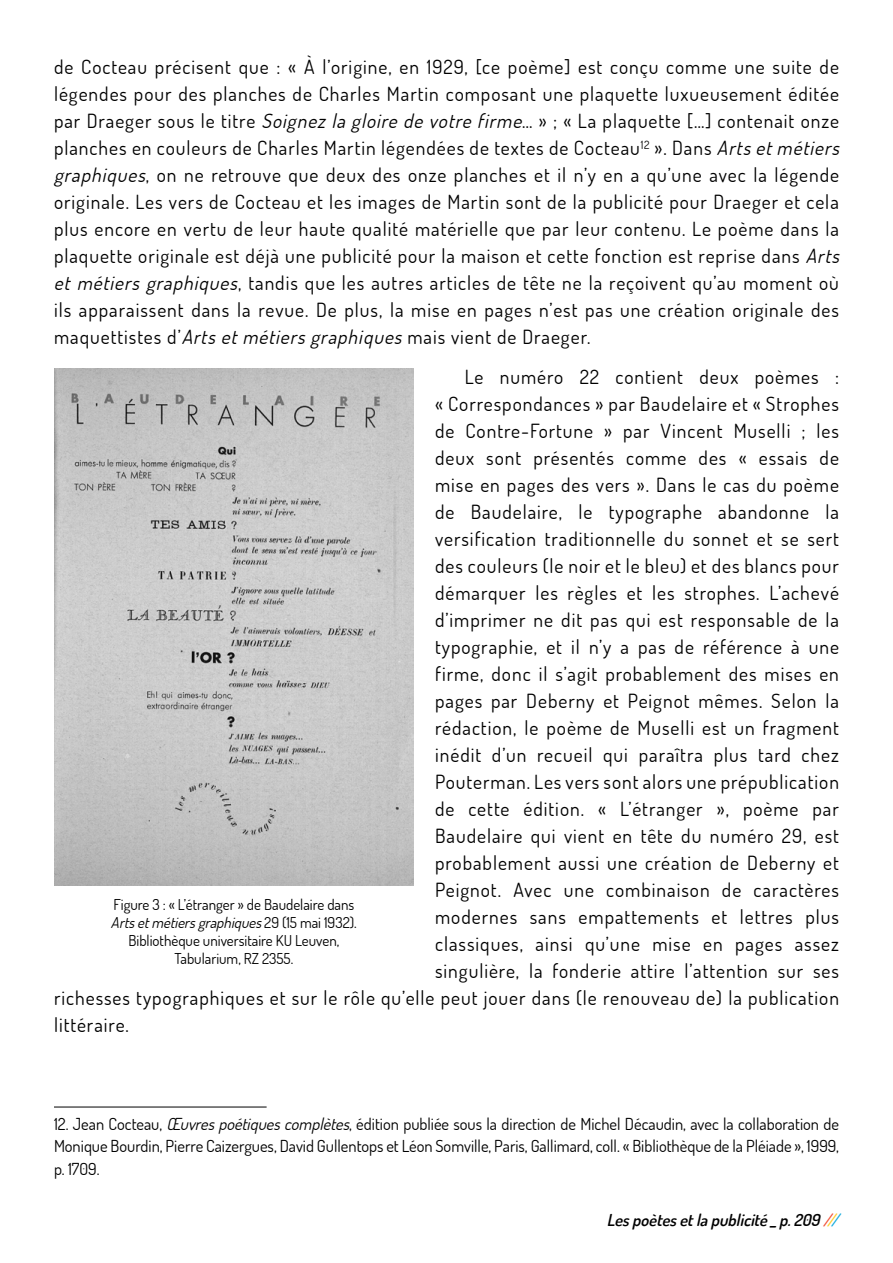
<style>
.page{position:relative;width:893px;height:1263px;background:#fff}
.page>*{position:absolute;margin:0;border:0;box-sizing:border-box;transform-origin:0 0}
.t1{font:19.5px/27px "Dosis";letter-spacing:.05em;color:#000}
.t2{font:16.5px/22.5px "Dosis";color:#000;text-align:justify}
.t3{font:italic 600 16.5px "Dosis";color:#000}
.t4{font:15px/18px "Dosis";color:#000;text-align:center}
.s1{font-style:italic}
.s2{color:#f04f36}
.s3{color:#ffcc28}
.s4{color:#1ad}
</style>
<div class="page">
<hr style="left:54px;top:1107px;width:213px;height:1px;background:#000">
<img style="left:54px;top:369px;width:360px;height:516px">
<p class="t1" style="left:54px;top:53px;width:792px">de Cocteau précisent que : « À l’origine, en 1929, [ce poème] est conçu comme une suite de légendes pour des planches de Charles Martin composant une plaquette luxueusement éditée par Draeger sous le titre <span class="s1">Soignez la gloire de votre firme</span>… » ; « La plaquette […] contenait onze planches en couleurs de Charles Martin légendées de textes de Cocteau<sup>12</sup> ». Dans <span class="s1">Arts etmétiers graphiques</span>, on ne retrouve que deux des onze planches et il n’y en a qu’une avec la légende originale. Les vers de Cocteau et les images de Martin sont de la publicité pour Draeger et cela plus encore en vertu de leur haute qualité matérielle que par leur contenu. Le poème dans la plaquette originale est déjà une publicité pour la maison et cette fonction est reprise dans <span class="s1">Arts et métiers graphiques</span>, tandis que les autres articles de tête ne la reçoivent qu’au moment où ils apparaissent dans la revue. De plus, la mise en pages n’est pas une création originale des maquettistes d’<span class="s1">Arts etmétiers graphiques</span> mais vient de Draeger.</p>
<p class="t1" style="left:465px;top:363px;width:376px">Le numéro 22 contient deux poèmes :</p>
<p class="t1" style="left:435px;top:390px;width:405px">« Correspondances » par Baudelaire et « Strophes</p>
<p class="t1" style="left:435px;top:417px;width:405px">de Contre-Fortune » par Vincent Muselli ; les</p>
<p class="t1" style="left:435px;top:444px;width:405px">deux sont présentés comme des « essais de</p>
<p class="t1" style="left:435px;top:471px;width:405px">mise en pages des vers ». Dans le cas du poème</p>
<p class="t1" style="left:435px;top:498px;width:405px">de Baudelaire, le typographe abandonne la</p>
<p class="t1" style="left:435px;top:525px;width:405px">versification traditionnelle du sonnet et se sert</p>
<p class="t1" style="left:435px;top:552px;width:405px">des couleurs (le noir et le bleu) et des blancs pour</p>
<p class="t1" style="left:435px;top:579px;width:405px">démarquer les règles et les strophes. L’achevé</p>
<p class="t1" style="left:435px;top:606px;width:405px">d’imprimer ne dit pas qui est responsable de la</p>
<p class="t1" style="left:435px;top:633px;width:405px">typographie, et il n’y a pas de référence à une</p>
<p class="t1" style="left:435px;top:660px;width:405px">firme, donc il s’agit probablement des mises en</p>
<p class="t1" style="left:435px;top:687px;width:405px">pages par Deberny et Peignot mêmes. Selon la</p>
<p class="t1" style="left:435px;top:714px;width:405px">rédaction, le poème de Muselli est un fragment</p>
<p class="t1" style="left:435px;top:741px;width:405px">inédit d’un recueil qui paraîtra plus tard chez</p>
<p class="t1" style="left:435px;top:768px;width:405px">Pouterman. Les vers sont alors une prépublication</p>
<p class="t1" style="left:435px;top:795px;width:405px">de cette édition. « L’étranger », poème par</p>
<p class="t1" style="left:435px;top:822px;width:405px">Baudelaire qui vient en tête du numéro 29, est</p>
<p class="t1" style="left:435px;top:849px;width:405px">probablement aussi une création de Deberny et</p>
<p class="t1" style="left:435px;top:876px;width:405px">Peignot. Avec une combinaison de caractères</p>
<p class="t1" style="left:435px;top:903px;width:405px">modernes sans empattements et lettres plus</p>
<p class="t1" style="left:435px;top:930px;width:405px">classiques, ainsi qu’une mise en pages assez</p>
<p class="t1" style="left:435px;top:957px;width:405px">singulière, la fonderie attire l’attention sur ses</p>
<p class="t1" style="left:54px;top:984px;width:786px">richesses typographiques et sur le rôle qu’elle peut jouer dans (le renouveau de) la publication</p>
<p class="t1" style="left:54px;top:1011px;width:76px">littéraire.</p>
<p class="t4" style="left:111px;top:895px;width:247px">Figure 3 : « L’étranger » de Baudelaire dans <span class="s1">Artsetmétiersgraphiques</span>2 9 (1 5 m a i 1 9 3 2 ) .<br>Bibliothèque universitaire KU Leuven, Tabularium, RZ 2355.</p>
<p class="t2" style="left:54px;top:1112px;width:786px">12. Jean Cocteau, <span class="s1">Œuvrespoétiquescomplètes</span>, édition publiée sous la direction de Michel Décaudin, avec la collaboration de Monique Bourdin, Pierre Caizergues, David Gullentops et Léon Somville, Paris, Gallimard, coll. « Bibliothèque de la Pléiade », 1999, p. 1709.</p>
<p class="t3" style="left:607px;top:1209px;width:238px">Lespoètesetlapublicité_ p.209 <span class="s2">/</span><span class="s3">/</span><span class="s4">/</span></p>
</div>
